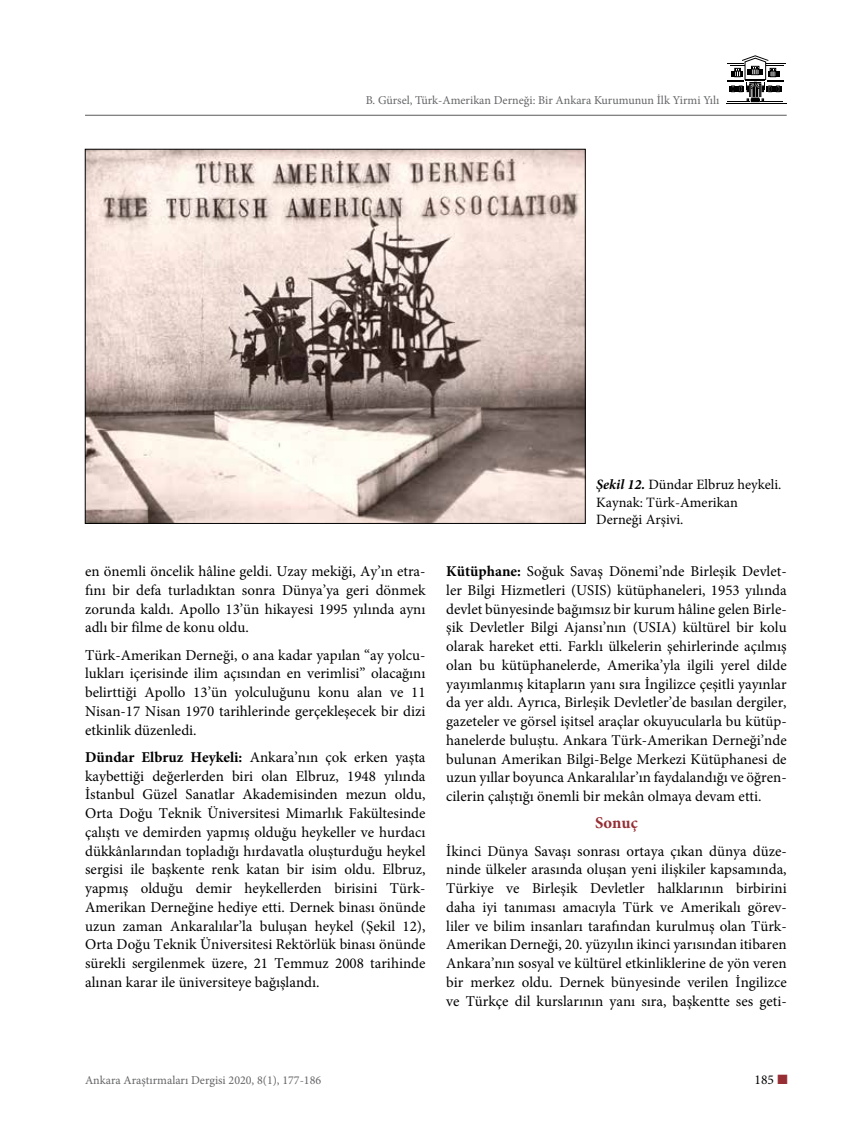
<style>
.page{position:relative;width:842px;height:1127px;background:#fff}
.page>*{position:absolute;margin:0;border:0;box-sizing:border-box;transform-origin:0 0}
.t1{font:700 16.5px "Minion Pro";color:#962e34}
.t2{font:15px/18.8px "Minion Pro";color:#000;text-align:justify}
.t3{font:14.25px/18.6px "Minion Pro";color:#000}
.t4{font:13.5px "Minion Pro";color:#000}
.t5{font:12px "Minion Pro";color:#636466}
.s1{font-weight:700}
.s2{font-weight:700;font-style:italic}
.s3{color:#962e34}
</style>
<div class="page">
<hr style="left:85px;top:115px;width:702px;height:1px;background:#58595b">
<hr style="left:726px;top:103px;width:60px;height:1px;background:#000">
<svg style="left:727px;top:55px;width:59px;height:48px"></svg>
<img style="left:87px;top:151px;width:497px;height:371px">
<p class="t5" style="left:366px;top:92px;width:355px">B. Gürsel, Türk-Amerikan Derneği: Bir Ankara Kurumunun İlk Yirmi Yılı</p>
<p class="t2" style="left:85px;top:562px;width:342px">en önemli öncelik hâline geldi. Uzay mekiği, Ay’ın etra&shy;fını bir defa turladıktan sonra Dünya’ya geri dönmek zorunda kaldı. Apollo 13’ün hikayesi 1995 yılında aynı adlı bir filme de konu oldu.</p>
<p class="t2" style="left:85px;top:645px;width:342px">Türk-Amerikan Derneği, o ana kadar yapılan “ay yolcu&shy;lukları içerisinde ilim açısından en verimlisi” olacağını belirttiği Apollo 13’ün yolculuğunu konu alan ve 11<br>Nisan-17 Nisan 1970 tarihlerinde gerçekleşecek bir dizi etkinlik düzenledi.</p>
<p class="t2" style="left:85px;top:748px;width:342px"><span class="s1">Dündar Elbruz Heykeli:</span> Ankara’nın çok erken yaşta kaybettiği değerlerden biri olan Elbruz, 1948 yılında İstanbul Güzel Sanatlar Akademisinden mezun oldu, Orta Doğu Teknik Üniversitesi Mimarlık Fakültesinde çalıştı ve demirden yapmış olduğu heykeller ve hurdacı dükkânlarından topladığı hırdavatla oluşturduğu heykel sergisi ile başkente renk katan bir isim oldu. Elbruz, yapmış olduğu demir heykellerden birisini Türk-Amerikan Derneğine hediye etti. Dernek binası önünde uzun zaman Ankaralılar’la buluşan heykel (Şekil 12), Orta Doğu Teknik Üniversitesi Rektörlük binası önünde sürekli sergilenmek üzere, 21 Temmuz 2008 tarihinde alınan karar ile üniversiteye bağışlandı.</p>
<p class="t3" style="left:596px;top:475px;width:187px"><span class="s2">Şekil 12.</span> Dündar Elbruz heykeli.<br>Kaynak: Türk-Amerikan</p>
<p class="t3" style="left:596px;top:510px;width:89px">Derneği Arşivi.</p>
<p class="t2" style="left:446px;top:562px;width:342px"><span class="s1">Kütüphane:</span> Soğuk Savaş Dönemi’nde Birleşik Devlet&shy;ler Bilgi Hizmetleri (USIS) kütüphaneleri, 1953 yılında devlet bünyesinde bağımsız bir kurum hâline gelen Birle&shy;şik Devletler Bilgi Ajansı’nın (USIA) kültürel bir kolu olarak hareket etti. Farklı ülkelerin şehirlerinde açılmış olan bu kütüphanelerde, Amerika’yla ilgili yerel dilde yayımlanmış kitapların yanı sıra İngilizce çeşitli yayınlar da yer aldı. Ayrıca, Birleşik Devletler’de basılan dergiler, gazeteler ve görsel işitsel araçlar okuyucularla bu kütüp&shy;hanelerde buluştu. Ankara Türk-Amerikan Derneği’nde bulunan Amerikan Bilgi-Belge Merkezi Kütüphanesi de uzun yıllar boyunca Ankaralılar’ın faydalandığı ve öğren&shy;cilerin çalıştığı önemli bir mekân olmaya devam etti.</p>
<p class="t1" style="left:595px;top:811px;width:44px">Sonuç</p>
<p class="t2" style="left:446px;top:841px;width:342px">İkinci Dünya Savaşı sonrası ortaya çıkan dünya düze&shy;ninde ülkeler arasında oluşan yeni ilişkiler kapsamında, Türkiye ve Birleşik Devletler halklarının birbirini daha iyi tanıması amacıyla Türk ve Amerikalı görev&shy;liler ve bilim insanları tarafından kurulmuş olan Türk-Amerikan Derneği, 20. yüzyılın ikinci yarısından itibaren Ankara’nın sosyal ve kültürel etkinliklerine de yön veren bir merkez oldu. Dernek bünyesinde verilen İngilizce ve Türkçe dil kurslarının yanı sıra, başkentte ses geti-</p>
<p class="t5" style="left:85px;top:1072px;width:238px">Ankara Araştırmaları Dergisi 2020, 8(1), 177-186</p>
<p class="t4" style="left:755px;top:1071px;width:35px">185 <span class="s3">■</span></p>
</div>
